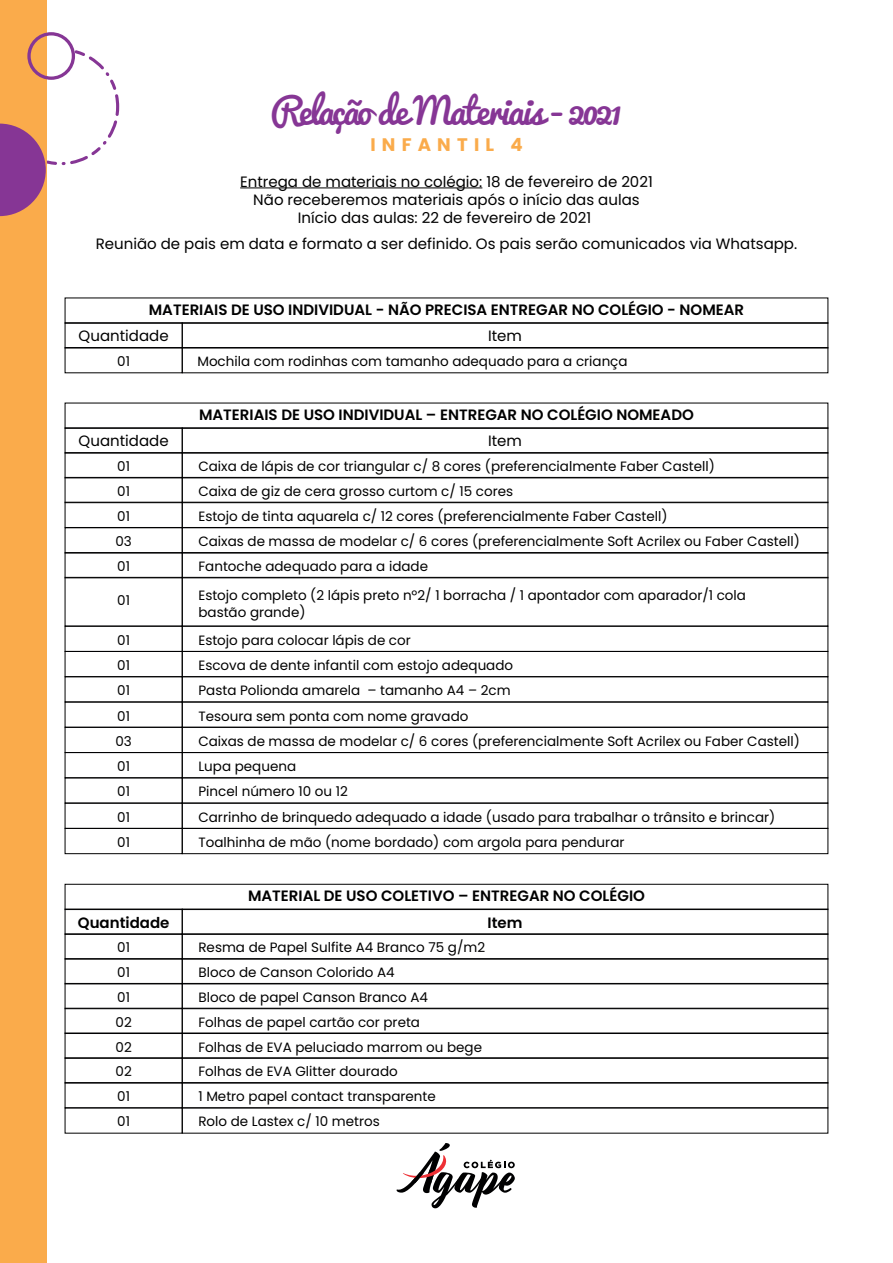
<style>
.page{position:relative;width:893px;height:1263px;background:#fff}
.page>*{position:absolute;margin:0;border:0;box-sizing:border-box;transform-origin:0 0}
.t1{font:36px "Pacifico";letter-spacing:-.06em;color:#863695}
.t2{font:700 18.15px "Poppins";letter-spacing:.335em;color:#faab4b}
.t3{font:15px/18px "Poppins";color:#000001;text-align:center}
.t4{font:600 15px "Poppins";color:#000001}
.t5{font:13.5px/16.2px "Poppins";color:#000001}
</style>
<div class="page">
<svg style="left:396px;top:1143px;width:119px;height:65px"></svg>
<hr style="left:240px;top:188px;width:242px;height:1px;background:#000001">
<div style="left:0;top:0;width:47px;height:1263px;background:#faab4b"></div>
<svg style="left:0;top:32px;width:119px;height:184px"></svg>
<div style="left:65px;top:322px;width:118px;height:26px;border:1px solid #000001"></div>
<div style="left:182px;top:322px;width:646px;height:26px;border:1px solid #000001"></div>
<div style="left:65px;top:347px;width:118px;height:26px;border:1px solid #000001"></div>
<div style="left:182px;top:347px;width:646px;height:26px;border:1px solid #000001"></div>
<div style="left:65px;top:427px;width:118px;height:26px;border:1px solid #000001"></div>
<div style="left:182px;top:427px;width:646px;height:26px;border:1px solid #000001"></div>
<div style="left:65px;top:452px;width:118px;height:26px;border:1px solid #000001"></div>
<div style="left:182px;top:452px;width:646px;height:26px;border:1px solid #000001"></div>
<div style="left:65px;top:477px;width:118px;height:26px;border:1px solid #000001"></div>
<div style="left:182px;top:477px;width:646px;height:26px;border:1px solid #000001"></div>
<div style="left:65px;top:502px;width:118px;height:26px;border:1px solid #000001"></div>
<div style="left:182px;top:502px;width:646px;height:26px;border:1px solid #000001"></div>
<div style="left:65px;top:527px;width:118px;height:26px;border:1px solid #000001"></div>
<div style="left:182px;top:527px;width:646px;height:26px;border:1px solid #000001"></div>
<div style="left:65px;top:552px;width:118px;height:26px;border:1px solid #000001"></div>
<div style="left:182px;top:552px;width:646px;height:26px;border:1px solid #000001"></div>
<div style="left:65px;top:577px;width:118px;height:49px;border:1px solid #000001"></div>
<div style="left:182px;top:577px;width:646px;height:49px;border:1px solid #000001"></div>
<div style="left:65px;top:626px;width:118px;height:26px;border:1px solid #000001"></div>
<div style="left:182px;top:626px;width:646px;height:26px;border:1px solid #000001"></div>
<div style="left:65px;top:651px;width:118px;height:26px;border:1px solid #000001"></div>
<div style="left:182px;top:651px;width:646px;height:26px;border:1px solid #000001"></div>
<div style="left:65px;top:676px;width:118px;height:26px;border:1px solid #000001"></div>
<div style="left:182px;top:676px;width:646px;height:26px;border:1px solid #000001"></div>
<div style="left:65px;top:727px;width:118px;height:26px;border:1px solid #000001"></div>
<div style="left:182px;top:727px;width:646px;height:26px;border:1px solid #000001"></div>
<div style="left:65px;top:752px;width:118px;height:26px;border:1px solid #000001"></div>
<div style="left:182px;top:752px;width:646px;height:26px;border:1px solid #000001"></div>
<div style="left:65px;top:777px;width:118px;height:26px;border:1px solid #000001"></div>
<div style="left:182px;top:777px;width:646px;height:26px;border:1px solid #000001"></div>
<div style="left:65px;top:803px;width:118px;height:26px;border:1px solid #000001"></div>
<div style="left:182px;top:803px;width:646px;height:26px;border:1px solid #000001"></div>
<div style="left:65px;top:828px;width:118px;height:26px;border:1px solid #000001"></div>
<div style="left:182px;top:828px;width:646px;height:26px;border:1px solid #000001"></div>
<div style="left:65px;top:884px;width:763px;height:26px;border:1px solid #000001"></div>
<div style="left:65px;top:909px;width:118px;height:26px;border:1px solid #000001"></div>
<div style="left:182px;top:909px;width:646px;height:26px;border:1px solid #000001"></div>
<div style="left:65px;top:933px;width:118px;height:26px;border:1px solid #000001"></div>
<div style="left:182px;top:933px;width:646px;height:26px;border:1px solid #000001"></div>
<div style="left:65px;top:958px;width:118px;height:26px;border:1px solid #000001"></div>
<div style="left:182px;top:958px;width:646px;height:26px;border:1px solid #000001"></div>
<div style="left:65px;top:983px;width:118px;height:26px;border:1px solid #000001"></div>
<div style="left:182px;top:983px;width:646px;height:26px;border:1px solid #000001"></div>
<div style="left:65px;top:1008px;width:118px;height:26px;border:1px solid #000001"></div>
<div style="left:182px;top:1008px;width:646px;height:26px;border:1px solid #000001"></div>
<div style="left:65px;top:1033px;width:118px;height:26px;border:1px solid #000001"></div>
<div style="left:182px;top:1033px;width:646px;height:26px;border:1px solid #000001"></div>
<div style="left:65px;top:1057px;width:118px;height:26px;border:1px solid #000001"></div>
<div style="left:182px;top:1057px;width:646px;height:26px;border:1px solid #000001"></div>
<div style="left:65px;top:1082px;width:118px;height:26px;border:1px solid #000001"></div>
<div style="left:182px;top:1082px;width:646px;height:26px;border:1px solid #000001"></div>
<div style="left:65px;top:1107px;width:118px;height:26px;border:1px solid #000001"></div>
<div style="left:182px;top:1107px;width:646px;height:26px;border:1px solid #000001"></div>
<h1 class="t1" style="left:271px;top:91px;width:353px">Relação de Materiais - 2021</h1>
<h2 class="t2" style="left:370px;top:134px;width:154px">INFANTIL 4</h2>
<p class="t3" style="left:240px;top:173px;width:414px">Entrega de materiais no colégio: 18 de fevereiro de 2021<br>Não receberemos materiais após o início das aulas<br>Início das aulas: 22 de fevereiro de 2021</p>
<p class="t3" style="left:96px;top:235px;width:703px">Reunião de pais em data e formato a ser definido. Os pais serão comunicados via Whatsapp.</p>
<p class="t4" style="left:149px;top:301px;width:597px">MATERIAIS DE USO INDIVIDUAL - NÃO PRECISA ENTREGAR NO COLÉGIO - NOMEAR</p>
<p class="t3" style="left:79px;top:327px;width:92px">Quantidade</p>
<p class="t3" style="left:488px;top:327px;width:35px">Item</p>
<p class="t5" style="left:117px;top:353px;width:14px">01</p>
<p class="t5" style="left:197px;top:353px;width:432px">Mochila com rodinhas com tamanho adequado para a criança</p>
<p class="t4" style="left:199px;top:406px;width:496px">MATERIAIS DE USO INDIVIDUAL – ENTREGAR NO COLÉGIO NOMEADO</p>
<p class="t3" style="left:79px;top:432px;width:92px">Quantidade</p>
<p class="t3" style="left:488px;top:432px;width:35px">Item</p>
<p class="t5" style="left:117px;top:458px;width:14px">01</p>
<p class="t5" style="left:198px;top:458px;width:518px">Caixa de lápis de cor triangular c/ 8 cores (preferencialmente Faber Castell)</p>
<p class="t5" style="left:117px;top:483px;width:14px">01</p>
<p class="t5" style="left:198px;top:483px;width:316px">Caixa de giz de cera grosso curtom c/ 15 cores</p>
<p class="t5" style="left:117px;top:508px;width:14px">01</p>
<p class="t5" style="left:198px;top:508px;width:471px">Estojo de tinta aquarela c/ 12 cores (preferencialmente Faber Castell)</p>
<p class="t5" style="left:115px;top:534px;width:18px">03</p>
<p class="t5" style="left:198px;top:534px;width:603px">Caixas de massa de modelar c/ 6 cores (preferencialmente Soft Acrilex ou Faber Castell)</p>
<p class="t5" style="left:117px;top:558px;width:14px">01</p>
<p class="t5" style="left:198px;top:558px;width:231px">Fantoche adequado para a idade</p>
<p class="t5" style="left:117px;top:592px;width:14px">01</p>
<p class="t5" style="left:198px;top:588px;width:549px">Estojo completo (2 lápis preto nº2/ 1 borracha / 1 apontador com aparador/1 cola bastão grande)</p>
<p class="t5" style="left:117px;top:632px;width:14px">01</p>
<p class="t5" style="left:198px;top:632px;width:214px">Estojo para colocar lápis de cor</p>
<p class="t5" style="left:117px;top:657px;width:14px">01</p>
<p class="t5" style="left:198px;top:657px;width:316px">Escova de dente infantil com estojo adequado</p>
<p class="t5" style="left:117px;top:682px;width:14px">01</p>
<p class="t5" style="left:198px;top:682px;width:314px">Pasta Polionda amarela – tamanho A4 – 2cm</p>
<p class="t5" style="left:117px;top:708px;width:14px">01</p>
<p class="t5" style="left:198px;top:708px;width:272px">Tesoura sem ponta com nome gravado</p>
<p class="t5" style="left:115px;top:733px;width:18px">03</p>
<p class="t5" style="left:198px;top:733px;width:603px">Caixas de massa de modelar c/ 6 cores (preferencialmente Soft Acrilex ou Faber Castell)</p>
<p class="t5" style="left:117px;top:758px;width:14px">01</p>
<p class="t5" style="left:198px;top:758px;width:99px">Lupa pequena</p>
<p class="t5" style="left:117px;top:784px;width:14px">01</p>
<p class="t5" style="left:198px;top:784px;width:151px">Pincel número 10 ou 12</p>
<p class="t5" style="left:117px;top:809px;width:14px">01</p>
<p class="t5" style="left:198px;top:809px;width:578px">Carrinho de brinquedo adequado a idade (usado para trabalhar o trânsito e brincar)</p>
<p class="t5" style="left:117px;top:834px;width:14px">01</p>
<p class="t5" style="left:198px;top:834px;width:428px">Toalhinha de mão (nome bordado) com argola para pendurar</p>
<p class="t4" style="left:248px;top:887px;width:398px">MATERIAL DE USO COLETIVO – ENTREGAR NO COLÉGIO</p>
<p class="t4" style="left:78px;top:914px;width:93px">Quantidade</p>
<p class="t4" style="left:488px;top:914px;width:36px">Item</p>
<p class="t5" style="left:117px;top:940px;width:14px">01</p>
<p class="t5" style="left:198px;top:940px;width:288px">Resma de Papel Sulfite A4 Branco 75 g/m2</p>
<p class="t5" style="left:117px;top:964px;width:14px">01</p>
<p class="t5" style="left:198px;top:964px;width:198px">Bloco de Canson Colorido A4</p>
<p class="t5" style="left:117px;top:989px;width:14px">01</p>
<p class="t5" style="left:198px;top:989px;width:231px">Bloco de papel Canson Branco A4</p>
<p class="t5" style="left:116px;top:1014px;width:18px">02</p>
<p class="t5" style="left:198px;top:1014px;width:223px">Folhas de papel cartão cor preta</p>
<p class="t5" style="left:116px;top:1039px;width:18px">02</p>
<p class="t5" style="left:198px;top:1039px;width:285px">Folhas de EVA peluciado marrom ou bege</p>
<p class="t5" style="left:116px;top:1063px;width:18px">02</p>
<p class="t5" style="left:198px;top:1063px;width:201px">Folhas de EVA Glitter dourado</p>
<p class="t5" style="left:117px;top:1088px;width:14px">01</p>
<p class="t5" style="left:198px;top:1088px;width:239px">1 Metro papel contact transparente</p>
<p class="t5" style="left:117px;top:1114px;width:14px">01</p>
<p class="t5" style="left:198px;top:1114px;width:183px">Rolo de Lastex c/ 10 metros</p>
</div>
